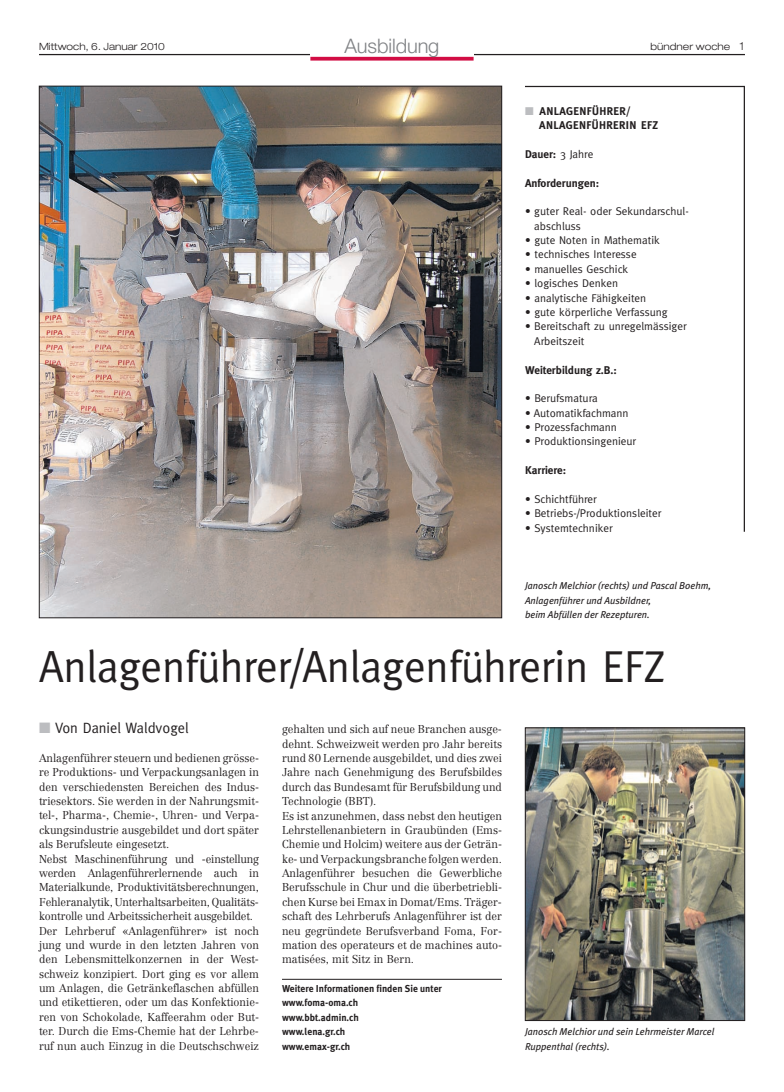
<style>
.page{position:relative;width:784px;height:1092px;background:#fff}
.page>*{position:absolute;margin:0;border:0;box-sizing:border-box;transform-origin:0 0}
.t1{font:45px "Meta";letter-spacing:-.005em;color:#231f20;scale:.96 1}
.t2{font:300 20px "Helvetica Neue";letter-spacing:-.005em;color:#808285}
.t3{font:15px "Meta";color:#231f20;scale:.96 1}
.t4{font:300 11.25px/14.4px "Centennial";color:#231f20;scale:.96 1}
.t5{font:11.25px/14.4px "Meta";color:#231f20}
.t6{font:700 11.25px "Meta";color:#231f20}
.t7{font:700 11.25px/14.4px "Meta";letter-spacing:.03em;color:#231f20}
.t8{font:italic 10px/14.4px "Meta Plus";color:#231f20}
.t9{font:700 10px/14.4px "Meta Plus";color:#231f20;scale:.96 1}
.t10{font:300 expanded 10px "Helvetica Neue";color:#231f20}
.s1{font-stretch:normal;font-size:11.25px}
.s2{color:#bcbdc0}
.s3{font-weight:400}
</style>
<div class="page">
<hr style="left:39px;top:54px;width:705px;height:1px;background:#231f20">
<div style="left:310px;top:39px;width:163px;height:26px;background:#fff"></div>
<svg style="left:310px;top:57px;width:163px;height:4px"></svg>
<hr style="left:282px;top:978px;width:219px;height:1px;background:#231f20">
<hr style="left:743px;top:86px;width:1px;height:445px;background:#231f20">
<hr style="left:524px;top:86px;width:220px;height:1px;background:#231f20">
<img style="left:526px;top:729px;width:216px;height:289px">
<div style="left:524px;top:727px;width:220px;height:293px;border:1px solid #231f20"></div>
<img style="left:41px;top:88px;width:458px;height:528px">
<p class="t10" style="left:39px;top:43px;width:127px">Mittwoch, 6. Januar 2010</p>
<h2 class="t2" style="left:344px;top:39px;width:96px">Ausbildung</h2>
<p class="t10" style="left:650px;top:43px;width:96px">bündner woche <span class="s1">1</span></p>
<p class="t7" style="left:539px;top:103px;width:120px;text-indent:-14px"><span class="s2">■</span> ANLAGENFÜHRER/<br>ANLAGENFÜHRERIN EFZ</p>
<p class="t6" style="left:524px;top:147px;width:70px">Dauer: <span class="s3">3 Jahre</span></p>
<p class="t6" style="left:524px;top:176px;width:76px">Anforderungen:</p>
<p class="t5" style="left:534px;top:204px;width:156px;text-indent:-9px">• guter Real- oder Sekundarschul&shy;abschluss</p>
<p class="t5" style="left:524px;top:233px;width:136px">• gute Noten in Mathematik</p>
<p class="t5" style="left:524px;top:247px;width:113px">• technisches Interesse</p>
<p class="t5" style="left:524px;top:262px;width:105px">• manuelles Geschick</p>
<p class="t5" style="left:524px;top:276px;width:95px">• logisches Denken</p>
<p class="t5" style="left:524px;top:290px;width:123px">• analytische Fähigkeiten</p>
<p class="t5" style="left:524px;top:305px;width:144px">• gute körperliche Verfassung</p>
<p class="t5" style="left:534px;top:319px;width:154px;text-indent:-9px">• Bereitschaft zu unregelmässiger<br>Arbeitszeit</p>
<p class="t6" style="left:524px;top:363px;width:93px">Weiterbildung z.B.:</p>
<p class="t5" style="left:524px;top:391px;width:74px">• Berufsmatura</p>
<p class="t5" style="left:524px;top:405px;width:105px">• Automatikfachmann</p>
<p class="t5" style="left:524px;top:420px;width:93px">• Prozessfachmann</p>
<p class="t5" style="left:524px;top:434px;width:113px">• Produktionsingenieur</p>
<p class="t6" style="left:524px;top:463px;width:43px">Karriere:</p>
<p class="t5" style="left:524px;top:492px;width:73px">• Schichtführer</p>
<p class="t5" style="left:524px;top:506px;width:138px">• Betriebs-/Produktionsleiter</p>
<p class="t5" style="left:524px;top:520px;width:89px">• Systemtechniker</p>
<p class="t8" style="left:524px;top:578px;width:187px">Janosch Melchior (rechts) und Pascal Boehm,<br>Anlagenführer und Ausbildner,<br>beim Abfüllen der Rezepturen.</p>
<h1 class="t1" style="left:39px;top:640px;width:653px">Anlagenführer/Anlagenführerin EFZ</h1>
<h3 class="t3" style="left:39px;top:719px;width:157px"><span class="s2">■</span> Von Daniel Waldvogel</h3>
<p class="t4" style="left:39px;top:751px;width:230px">Anlagenführer steuern und bedienen grösse&shy;re Produktions- und Verpackungsanlagen in den verschiedensten Bereichen des Indus&shy;triesektors. Sie werden in der Nahrungsmit&shy;tel-, Pharma-, Chemie-, Uhren- und Verpa&shy;ckungsindustrie ausgebildet und dort später als Berufsleute eingesetzt.<br>Nebst Maschinenführung und -einstellung werden Anlagenführerlernende auch in Materialkunde, Produktivitätsberechnungen, Fehleranalytik, Unterhaltsarbeiten, Qualitäts&shy;kontrolle und Arbeitssicherheit ausgebildet.<br>Der Lehrberuf «Anlagenführer» ist noch jung und wurde in den letzten Jahren von den Lebensmittelkonzernen in der West&shy;schweiz konzipiert. Dort ging es vor allem um Anlagen, die Getränkeflaschen abfüllen und etikettieren, oder um das Konfektionie&shy;ren von Schokolade, Kaffeerahm oder But&shy;ter. Durch die Ems-Chemie hat der Lehrbe&shy;ruf nun auch Einzug in die Deutschschweiz</p>
<p class="t4" style="left:282px;top:723px;width:230px">gehalten und sich auf neue Branchen ausge&shy;dehnt. Schweizweit werden pro Jahr bereits rund 80 Lernende ausgebildet, und dies zwei Jahre nach Genehmigung des Berufsbildes durch das Bundesamt für Berufsbildung und Technologie (BBT).<br>Es ist anzunehmen, dass nebst den heutigen Lehrstellenanbietern in Graubünden (Ems-Chemie und Holcim) weitere aus der Geträn&shy;ke- und Verpackungsbranche folgen werden.<br>Anlagenführer besuchen die Gewerbliche Berufsschule in Chur und die überbetriebli&shy;chen Kurse bei Emax in Domat/Ems. Träger&shy;schaft des Lehrberufs Anlagenführer ist der neu gegründete Berufsverband Foma, For&shy;mation des operateurs et de machines auto&shy;matisées, mit Sitz in Bern.</p>
<p class="t9" style="left:282px;top:981px;width:168px">Weitere Informationen finden Sie unter www.foma-oma.ch<br>www.bbt.admin.ch<br>www.lena.gr.ch<br>www.emax-gr.ch</p>
<p class="t8" style="left:524px;top:1024px;width:191px">Janosch Melchior und sein Lehrmeister Marcel<br>Ruppenthal (rechts).</p>
</div>
